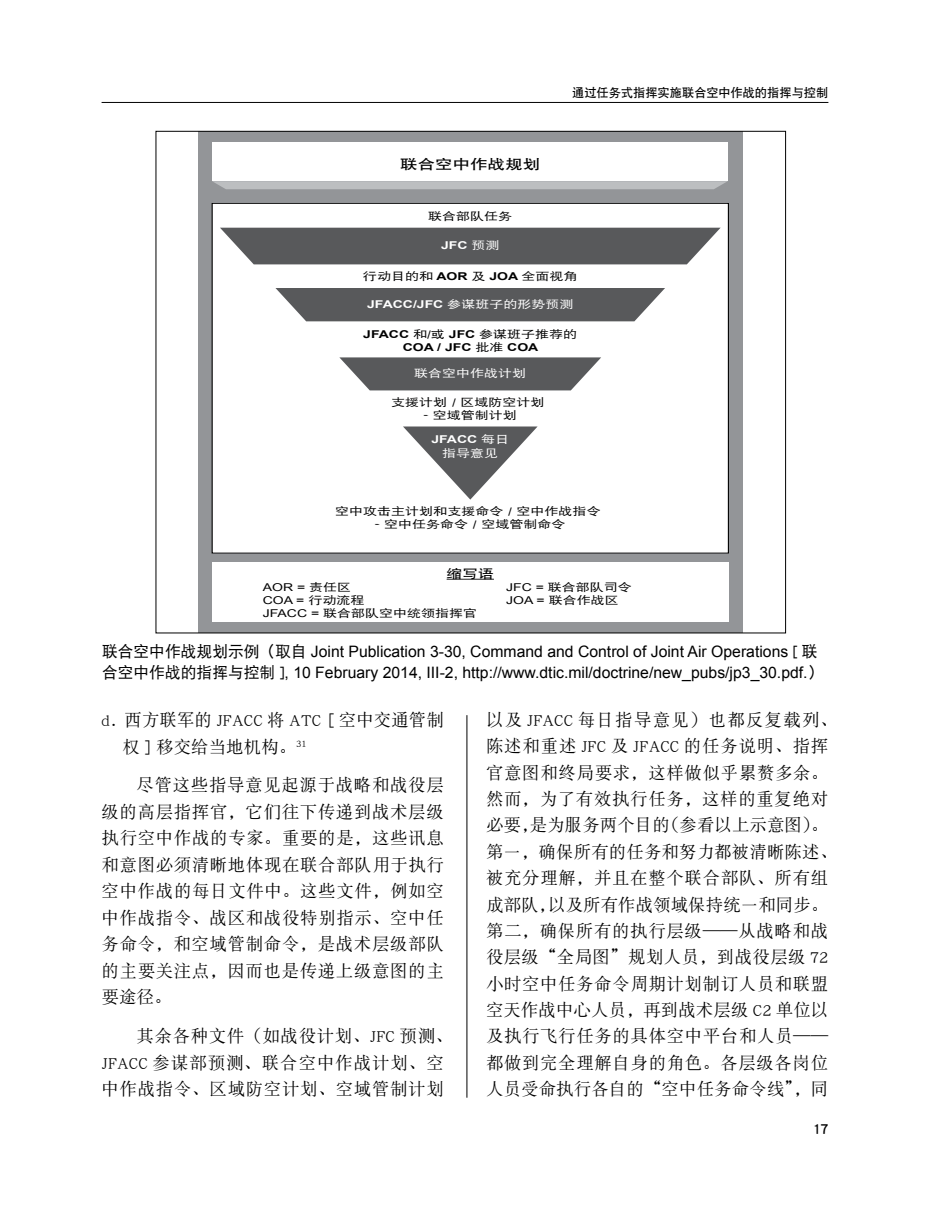
<style>
.page{position:relative;width:930px;height:1229px;background:#fff}
.page>*{position:absolute;margin:0;border:0;box-sizing:border-box;transform-origin:0 0}
.t1{font:17.5px/26.4px "DFP Song W5";letter-spacing:.03em;color:#000}
.t2{font:17.5px/26.4px "DFP Song W5";color:#000}
.t3{font:15.75px/21px "Arial";color:#000}
.t4{font:15.75px "DFP Hei W7";color:#000}
.t5{font:13.47px "DFP Hei W7";color:#000;scale:1.3 1}
.t6{font:12.25px "DFP Hei W7";color:#000}
.t7{font:12.08px "DFP Hei W7";color:#000;scale:1.3 1}
.t8{font:10.85px/13px "DFP Hei W5";color:#000;scale:1.3 1}
.t9{font:700 10.85px "Arial";color:#fff;scale:1.3 1}
.t10{font:10.85px/13px "Arial";color:#000;scale:1.3 1}
.t11{font:10.85px "DFP Hei W5";color:#fff;scale:1.3 1}
.t12{font:700 10.85px "Arial";color:#000;scale:1.3 1}
.s1{font-family:"DFP Hei W5";font-weight:400}
.s2{font-family:"Arial";font-weight:700}
.s3{font-family:"Algerian"}
.s4{font-family:"DFP Hei W5"}
.s5{font-family:"Arial"}
</style>
<div class="page">
<hr style="left:466px;top:715px;width:1px;height:382px;background:#000">
<hr style="left:102px;top:102px;width:726px;height:1px;background:#000">
<div style="left:198px;top:131px;width:544px;height:502px;background:#939598"></div>
<div style="left:212px;top:203px;width:516px;height:350px;background:#fff"></div>
<div style="left:212px;top:143px;width:515px;height:38px;background:#fff"></div>
<div style="left:212px;top:181px;width:515px;height:8px;background:#bcbec0"></div>
<div style="left:220px;top:228px;width:500px;height:36px;background:#58595b"></div>
<svg style="left:275px;top:288px;width:390px;height:33px;background:#656667"></svg>
<svg style="left:339px;top:357px;width:262px;height:33px;background:#6d6d6f"></svg>
<svg style="left:403px;top:426px;width:134px;height:73px"></svg>
<div style="left:212px;top:562px;width:516px;height:60px;background:#fff"></div>
<hr style="left:446px;top:579px;width:48px;height:1px;background:#000">
<p class="t5" style="left:400px;top:157px;width:109px">联合空中作战规划</p>
<p class="t6" style="left:572px;top:86px;width:257px">通过任务式指挥实施联合空中作战的指挥与控制</p>
<p class="t8" style="left:428px;top:209px;width:66px">联合部队任务</p>
<p class="t9" style="left:441px;top:238px;width:46px">JFC <span class="s1">预测</span></p>
<p class="t8" style="left:363px;top:269px;width:166px">行动目的和 <span class="s2">AOR</span> 及 <span class="s2">JOA</span> 全面视角</p>
<p class="t9" style="left:367px;top:297px;width:160px">JFACC/JFC <span class="s1">参谋班子的形势预测</span></p>
<p class="t8" style="left:363px;top:328px;width:166px"><span class="s2">JFACC</span> 和/或 <span class="s2">JFC</span> 参谋班子推荐的</p>
<p class="t12" style="left:402px;top:340px;width:106px">COA / JFC <span class="s1">批准</span> COA</p>
<p class="t11" style="left:414px;top:367px;width:88px">联合空中作战计划</p>
<p class="t8" style="left:391px;top:395px;width:119px">支援计划 / 区域防空计划</p>
<p class="t8" style="left:423px;top:408px;width:73px"><span class="s3">-</span> 空域管制计划</p>
<p class="t9" style="left:431px;top:432px;width:61px">JFACC <span class="s1">每日</span></p>
<p class="t11" style="left:442px;top:447px;width:45px">指导意见</p>
<p class="t8" style="left:335px;top:504px;width:206px">空中攻击主计划和支援命令 / 空中作战指令</p>
<p class="t8" style="left:375px;top:517px;width:148px"><span class="s3">-</span> 空中任务命令 / 空域管制命令</p>
<p class="t7" style="left:446px;top:567px;width:38px">缩写语</p>
<p class="t10" style="left:263px;top:581px;width:80px">AOR = <span class="s4">责任区<br></span>COA = <span class="s4">行动流程</span></p>
<p class="t8" style="left:263px;top:606px;width:166px"><span class="s5">JFACC =</span> 联合部队空中统领指挥官</p>
<p class="t8" style="left:506px;top:580px;width:98px"><span class="s5">JFC =</span> 联合部队司令<br><span class="s5">JOA =</span> 联合作战区</p>
<p class="t3" style="left:102px;top:641px;width:722px"><span class="s4">联合空中作战规划示例（取自</span> Joint Publication 3-30, Command and Control of Joint Air Operations <span class="s4">[ 联合空中作战的指挥与控制 ]</span>, 10 February 2014, III-2, http://www.dtic.mil/doctrine/new_pubs/jp3_30.pdf.<span class="s4">）</span></p>
<p class="t2" style="left:122px;top:706px;width:323px;text-indent:-21px">d. 西方联军的 JFACC 将 ATC [ 空中交通管制权 ] 移交给当地机构。<sup>31</sup></p>
<p class="t1" style="left:102px;top:771px;width:344px;text-align:justify;text-indent:35px">尽管这些指导意见起源于战略和战役层级的高层指挥官，它们往下传递到战术层级执行空中作战的专家。重要的是，这些讯息和意图必须清晰地体现在联合部队用于执行空中作战的每日文件中。这些文件，例如空中作战指令、战区和战役特别指示、空中任务命令，和空域管制命令，是战术层级部队的主要关注点，因而也是传递上级意图的主要途径。</p>
<p class="t1" style="left:102px;top:1022px;width:352px;text-indent:35px">其余各种文件（如战役计划、JFC 预测、<br>JFACC 参谋部预测、联合空中作战计划、空中作战指令、区域防空计划、空域管制计划</p>
<p class="t1" style="left:486px;top:706px;width:352px">以及 JFACC 每日指导意见）也都反复载列、陈述和重述 JFC 及 JFACC 的任务说明、指挥官意图和终局要求，这样做似乎累赘多余。然而，为了有效执行任务，这样的重复绝对必要，是为服务两个目的（参看以上示意图）。第一，确保所有的任务和努力都被清晰陈述、被充分理解，并且在整个联合部队、所有组成部队，以及所有作战领域保持统一和同步。第二，确保所有的执行层级——从战略和战役层级“全局图”规划人员，到战役层级 72小时空中任务命令周期计划制订人员和联盟空天作战中心人员，再到战术层级 C2 单位以及执行飞行任务的具体空中平台和人员——都做到完全理解自身的角色。各层级各岗位人员受命执行各自的“空中任务命令线”，同</p>
<p class="t4" style="left:812px;top:1119px;width:18px">17</p>
</div>
